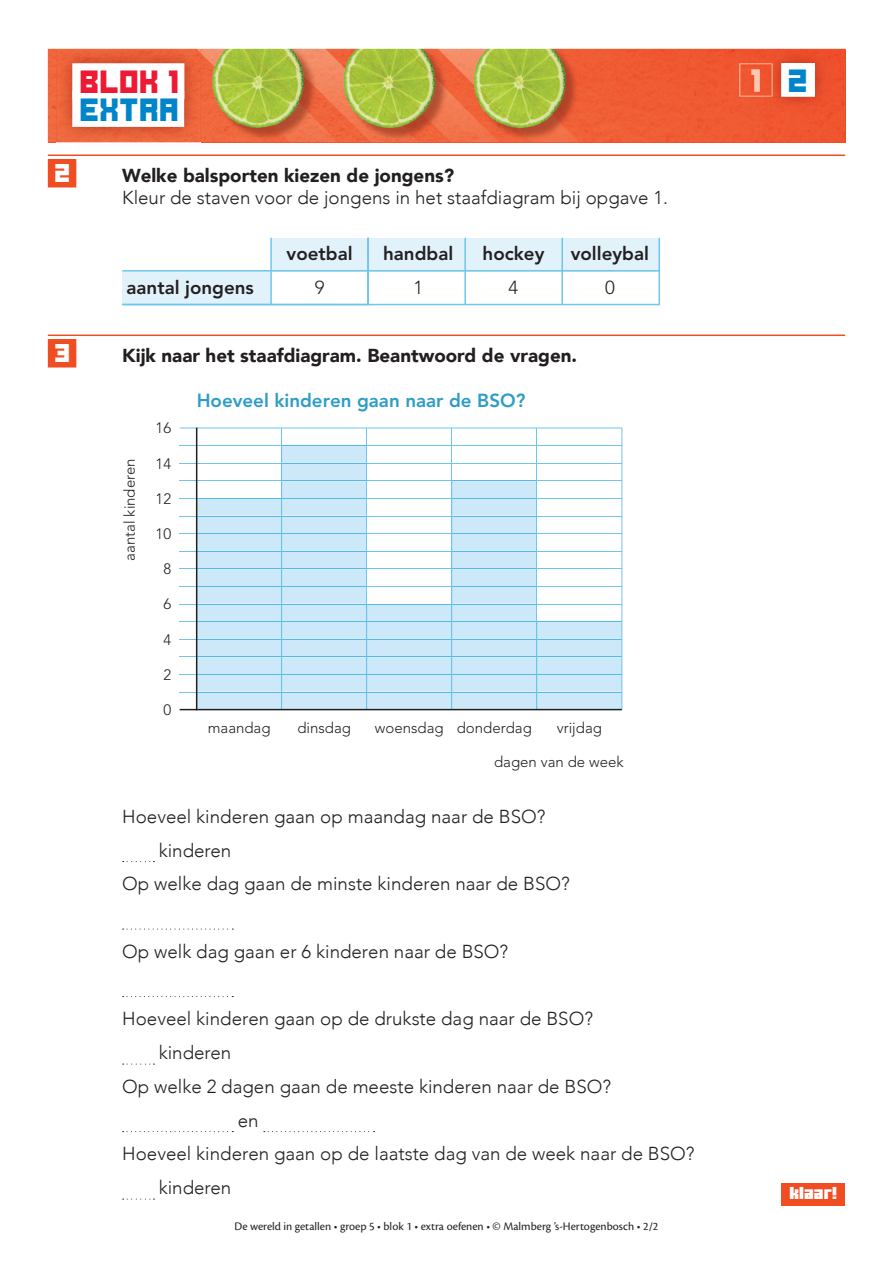
<style>
.page{position:relative;width:893px;height:1263px;background:#fff}
.page>*{position:absolute;margin:0;border:0;box-sizing:border-box;transform-origin:0 0}
.t1{font:22.5px "Ode to Idle Gaming";letter-spacing:.01em;color:#0084ca}
.t2{font:22.5px "Ode to Idle Gaming";color:#ed1a33}
.t3{font:300 18.75px "Avenir";color:#231f20}
.t4{font:900 18.75px "Avenir";color:#231f20}
.t5{font:800 18.75px "Avenir LT Std";color:#231f20}
.t6{font:800 18.75px "Avenir LT Std";color:#2d9cc6}
.t7{font:300 18.75px "Avenir LT Std";color:#231f20}
.t8{font:18px "Ode to Idle Gaming";color:#fff}
.t9{font:300 15px "Avenir LT Std";color:#231f20}
.t10{font:12.3px "Minercraftory";letter-spacing:.01em;color:#fff}
.t11{font:12px "Cronos Pro";color:#231f20}
</style>
<div class="page">
<div style="left:760px;top:49px;width:85px;height:93px;background:#ef552f"></div>
<img style="left:48px;top:49px;width:712px;height:93px">
<img style="left:56px;top:48px;width:144px;height:95px">
<img style="left:56px;top:49px;width:144px;height:1px">
<svg style="left:196px;top:49px;width:4px;height:4px"></svg>
<div style="left:72px;top:63px;width:112px;height:36px;background:#fff"></div>
<div style="left:72px;top:91px;width:112px;height:36px;background:#fff"></div>
<div style="left:781px;top:1183px;width:64px;height:22px;background:#f04d22"></div>
<img style="left:739px;top:63px;width:26px;height:34px">
<img style="left:751px;top:69px;width:9px;height:23px">
<img style="left:765px;top:49px;width:66px;height:62px">
<div style="left:782px;top:64px;width:32px;height:32px;background:#fff"></div>
<div style="left:781px;top:63px;width:34px;height:34px;border:1px solid #fff"></div>
<hr style="left:48px;top:154px;width:797px;height:2px;background:#f04d22">
<div style="left:48px;top:159px;width:28px;height:28px;background:#f04d22"></div>
<hr style="left:48px;top:334px;width:797px;height:2px;background:#f04d22">
<div style="left:48px;top:339px;width:28px;height:28px;background:#f04d22"></div>
<div style="left:122px;top:272px;width:149px;height:33px;background:#e1f2fb"></div>
<div style="left:271px;top:238px;width:388px;height:34px;background:#e1f2fb"></div>
<hr style="left:122px;top:304px;width:538px;height:1px;background:#70c5ee">
<hr style="left:122px;top:270px;width:537px;height:2px;background:#70c5ee">
<hr style="left:270px;top:238px;width:2px;height:67px;background:#70c5ee">
<hr style="left:367px;top:238px;width:2px;height:67px;background:#70c5ee">
<hr style="left:464px;top:238px;width:2px;height:67px;background:#70c5ee">
<hr style="left:561px;top:238px;width:2px;height:67px;background:#70c5ee">
<hr style="left:658px;top:238px;width:2px;height:67px;background:#70c5ee">
<hr style="left:180px;top:498px;width:442px;height:1px;background:#70c5ee">
<hr style="left:180px;top:480px;width:442px;height:1px;background:#70c5ee">
<hr style="left:180px;top:516px;width:442px;height:1px;background:#70c5ee">
<hr style="left:180px;top:551px;width:442px;height:1px;background:#70c5ee">
<hr style="left:180px;top:586px;width:442px;height:1px;background:#70c5ee">
<hr style="left:180px;top:621px;width:442px;height:1px;background:#70c5ee">
<hr style="left:180px;top:656px;width:442px;height:1px;background:#70c5ee">
<hr style="left:180px;top:692px;width:442px;height:1px;background:#70c5ee">
<hr style="left:180px;top:533px;width:442px;height:1px;background:#70c5ee">
<hr style="left:180px;top:568px;width:442px;height:1px;background:#70c5ee">
<hr style="left:180px;top:604px;width:442px;height:1px;background:#70c5ee">
<hr style="left:180px;top:639px;width:442px;height:1px;background:#70c5ee">
<hr style="left:180px;top:674px;width:442px;height:1px;background:#70c5ee">
<hr style="left:180px;top:463px;width:442px;height:1px;background:#70c5ee">
<hr style="left:180px;top:445px;width:442px;height:1px;background:#70c5ee">
<hr style="left:180px;top:428px;width:442px;height:1px;background:#70c5ee">
<hr style="left:281px;top:428px;width:1px;height:282px;background:#70c5ee">
<hr style="left:366px;top:428px;width:1px;height:282px;background:#70c5ee">
<hr style="left:451px;top:428px;width:1px;height:282px;background:#70c5ee">
<hr style="left:536px;top:428px;width:1px;height:282px;background:#70c5ee">
<svg style="left:197px;top:446px;width:424px;height:263px"></svg>
<hr style="left:621px;top:428px;width:1px;height:282px;background:#70c5ee">
<hr style="left:196px;top:428px;width:1px;height:282px;background:#231f20">
<hr style="left:180px;top:709px;width:442px;height:1px;background:#231f20">
<svg style="left:123px;top:861px;width:31px;height:1px"></svg>
<svg style="left:123px;top:929px;width:110px;height:1px"></svg>
<svg style="left:123px;top:996px;width:110px;height:1px"></svg>
<svg style="left:123px;top:1064px;width:31px;height:1px"></svg>
<svg style="left:123px;top:1131px;width:110px;height:1px"></svg>
<svg style="left:264px;top:1131px;width:110px;height:1px"></svg>
<svg style="left:123px;top:1199px;width:31px;height:1px"></svg>
<p class="t2" style="left:81px;top:72px;width:101px">BLOK 1</p>
<p class="t1" style="left:81px;top:100px;width:101px">EXTRA</p>
<p class="t8" style="left:55px;top:166px;width:17px">2</p>
<p class="t4" style="left:122px;top:159px;width:333px">Welke balsporten kiezen de jongens?</p>
<p class="t3" style="left:122px;top:186px;width:547px">Kleur de staven voor de jongens in het staafdiagram bij opgave 1.</p>
<p class="t5" style="left:287px;top:243px;width:67px">voetbal</p>
<p class="t5" style="left:126px;top:276px;width:129px">aantal jongens</p>
<p class="t7" style="left:315px;top:277px;width:11px">9</p>
<p class="t5" style="left:383px;top:243px;width:72px">handbal</p>
<p class="t7" style="left:413px;top:277px;width:11px">1</p>
<p class="t5" style="left:483px;top:243px;width:63px">hockey</p>
<p class="t7" style="left:509px;top:277px;width:11px">4</p>
<p class="t5" style="left:571px;top:243px;width:80px">volleybal</p>
<p class="t7" style="left:605px;top:277px;width:11px">0</p>
<p class="t8" style="left:55px;top:346px;width:17px">3</p>
<p class="t4" style="left:122px;top:339px;width:456px">Kijk naar het staafdiagram. Beantwoord de vragen.</p>
<p class="t9" style="left:121px;top:561px;width:104px;rotate:-90deg">aantal kinderen</p>
<p class="t9" style="left:156px;top:419px;width:17px">16</p>
<p class="t9" style="left:156px;top:455px;width:17px">14</p>
<p class="t9" style="left:156px;top:490px;width:17px">12</p>
<p class="t9" style="left:156px;top:525px;width:17px">10</p>
<p class="t9" style="left:163px;top:560px;width:9px">8</p>
<p class="t9" style="left:163px;top:595px;width:9px">6</p>
<p class="t9" style="left:163px;top:630px;width:9px">4</p>
<p class="t9" style="left:163px;top:666px;width:9px">2</p>
<p class="t9" style="left:163px;top:701px;width:9px">0</p>
<p class="t6" style="left:197px;top:389px;width:330px">Hoeveel kinderen gaan naar de BSO?</p>
<p class="t9" style="left:208px;top:719px;width:64px">maandag</p>
<p class="t9" style="left:297px;top:719px;width:55px">dinsdag</p>
<p class="t9" style="left:375px;top:719px;width:158px">woensdag donderdag</p>
<p class="t9" style="left:557px;top:719px;width:47px">vrijdag</p>
<p class="t9" style="left:494px;top:753px;width:131px">dagen van de week</p>
<p class="t3" style="left:122px;top:805px;width:425px">Hoeveel kinderen gaan op maandag naar de BSO?</p>
<p class="t3" style="left:159px;top:839px;width:74px">kinderen</p>
<p class="t3" style="left:122px;top:873px;width:449px">Op welke dag gaan de minste kinderen naar de BSO?</p>
<p class="t3" style="left:122px;top:940px;width:388px">Op welk dag gaan er 6 kinderen naar de BSO?</p>
<p class="t3" style="left:122px;top:1008px;width:472px">Hoeveel kinderen gaan op de drukste dag naar de BSO?</p>
<p class="t3" style="left:159px;top:1041px;width:74px">kinderen</p>
<p class="t3" style="left:122px;top:1075px;width:490px">Op welke 2 dagen gaan de meeste kinderen naar de BSO?</p>
<p class="t3" style="left:238px;top:1109px;width:22px">en</p>
<p class="t3" style="left:122px;top:1143px;width:574px">Hoeveel kinderen gaan op de laatste dag van de week naar de BSO?</p>
<p class="t3" style="left:159px;top:1176px;width:74px">kinderen</p>
<p class="t11" style="left:234px;top:1219px;width:425px">De wereld in getallen • groep 5 • blok 1 • extra oefenen • © Malmberg ’s-Hertogenbosch • 2/2</p>
<p class="t1" style="left:789px;top:71px;width:21px">2</p>
<p class="t10" style="left:789px;top:1183px;width:49px">klaar!</p>
</div>
